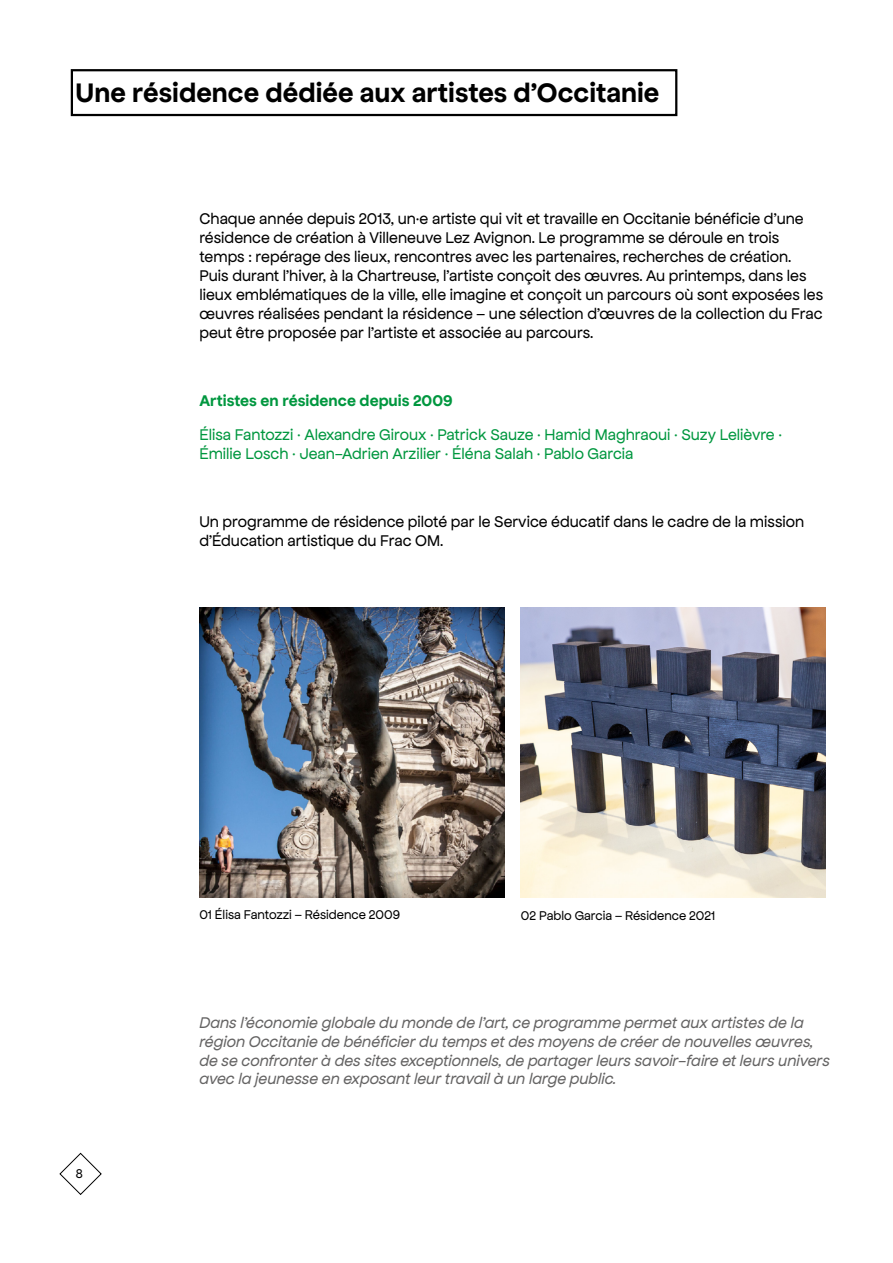
<style>
.page{position:relative;width:893px;height:1263px;background:#fff}
.page>*{position:absolute;margin:0;border:0;box-sizing:border-box;transform-origin:0 0}
.t1{font:700 28.5px "Frac Apfel";color:#000}
.t2{font:16.5px/19px "Frac Apfel";color:#000}
.t3{font:italic 16.5px/19px "Frac Apfel";color:#646363}
.t4{font:16.5px/19px "Frac Apfel";color:#00973f}
.t5{font:700 16.5px "Frac Apfel";color:#00973f}
.t6{font:13.5px "Frac Apfel";color:#000}
</style>
<div class="page">
<svg style="left:59px;top:1152px;width:43px;height:43px"></svg>
<div style="left:71px;top:69px;width:606px;height:47px;border:2px solid #000"></div>
<img style="left:199px;top:607px;width:305px;height:290px">
<img style="left:521px;top:608px;width:305px;height:289px">
<h1 class="t1" style="left:76px;top:78px;width:585px">Une résidence dédiée aux artistes d’Occitanie</h1>
<p class="t2" style="left:199px;top:210px;width:625px">Chaque année depuis 2013, un·e artiste qui vit et travaille en Occitanie bénéficie d’une résidence de création à Villeneuve Lez Avignon. Le programme se déroule en trois temps : repérage des lieux, rencontres avec les partenaires, recherches de création.<br>Puis durant l’hiver, à la Chartreuse, l’artiste conçoit des œuvres. Au printemps, dans les lieux emblématiques de la ville, elle imagine et conçoit un parcours où sont exposées les œuvres réalisées pendant la résidence – une sélection d’œuvres de la collection du Frac peut être proposée par l’artiste et associée au parcours.</p>
<p class="t5" style="left:199px;top:392px;width:255px">Artistes en résidence depuis 2009</p>
<p class="t4" style="left:199px;top:425px;width:584px">Élisa Fantozzi · Alexandre Giroux · Patrick Sauze · Hamid Maghraoui · Suzy Lelièvre ·<br>Émilie Losch · Jean-Adrien Arzilier · Éléna Salah · Pablo Garcia</p>
<p class="t2" style="left:199px;top:512px;width:606px">Un programme de résidence piloté par le Service éducatif dans le cadre de la mission d’Éducation artistique du Frac OM.</p>
<p class="t6" style="left:199px;top:907px;width:202px">01 Élisa Fantozzi – Résidence 2009</p>
<p class="t6" style="left:521px;top:908px;width:196px">02 Pablo Garcia – Résidence 2021</p>
<p class="t6" style="left:76px;top:1166px;width:9px">8</p>
<p class="t3" style="left:199px;top:1013px;width:632px">Dans l’économie globale du monde de l’art, ce programme permet aux artistes de la région Occitanie de bénéficier du temps et des moyens de créer de nouvelles œuvres, de se confronter à des sites exceptionnels, de partager leurs savoir-faire et leurs univers avec la jeunesse en exposant leur travail à un large public.</p>
</div>
